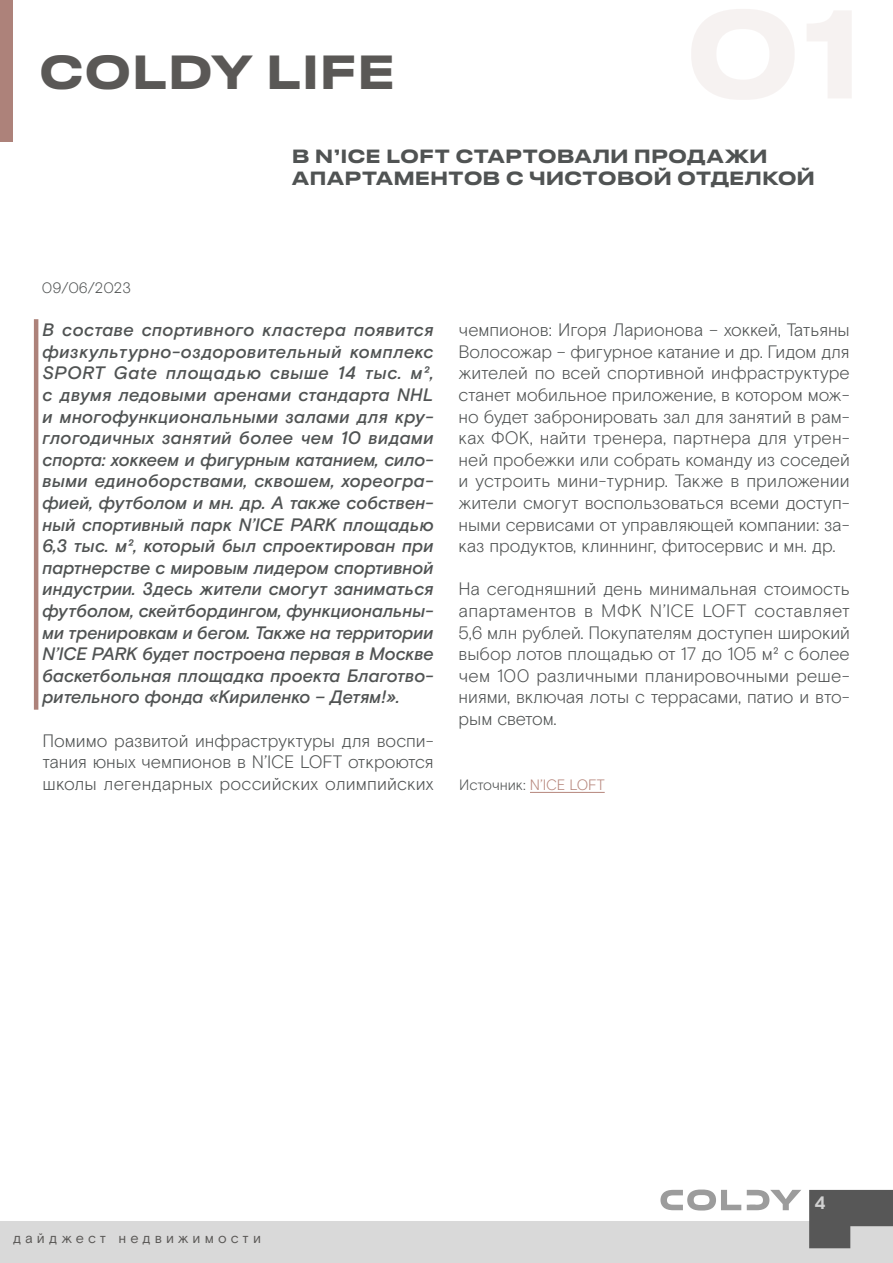
<style>
.page{position:relative;width:893px;height:1263px;background:#fff}
.page>*{position:absolute;margin:0;border:0;box-sizing:border-box;transform-origin:0 0}
.t1{font:500 45px "Druk Text Wide Cy";color:#5a5856}
.t2{font:300 18px/21.6px "Basis Grotesque Pro";letter-spacing:-.005em;color:#505353;text-align:justify}
.t3{font:italic 500 18px/21.6px "Basis Grotesque Pro";letter-spacing:-.005em;color:#505353;text-align:justify}
.t4{font:500 18px/21.6px "Druk Text Wide Cy";color:#505353}
.t5{font:700 18px "Basis Grotesque Pro";color:#d1d1d1}
.t6{font:300 15px "Basis Grotesque Pro";letter-spacing:-.005em;color:#505353}
.t7{font:14.25px "Basis Grotesque Pro";letter-spacing:.28em;color:#5a5856}
.s1{color:#b6867c}
</style>
<div class="page">
<div style="left:0;top:1222px;width:893px;height:41px;background:#d9d9d9"></div>
<svg style="left:660px;top:1189px;width:81px;height:21px"></svg>
<svg style="left:747px;top:1190px;width:54px;height:20px"></svg>
<svg style="left:809px;top:1190px;width:84px;height:58px"></svg>
<div style="left:0;top:0;width:13px;height:142px;background:#ad827a"></div>
<hr style="left:34px;top:319px;width:4px;height:391px;background:#ad827a">
<hr style="left:530px;top:792px;width:75px;height:1px;background:#b6867c">
<h1 class="t1" style="left:39px;top:33px;width:358px">COLDY LIFE</h1>
<p class="t6" style="left:42px;top:279px;width:91px">09/06/2023</p>
<p class="t4" style="left:292px;top:144px;width:525px">В N’ICE LOFT СТАРТОВАЛИ ПРОДАЖИ<br>АПАРТАМЕНТОВ С ЧИСТОВОЙ ОТДЕЛКОЙ</p>
<p class="t3" style="left:43px;top:320px;width:393px">В составе спортивного кластера появится физкультурно-оздоровительный комплекс SPORT Gate площадью свыше 14 тыс. м², с двумя ледовыми аренами стандарта NHL и многофункциональными залами для кру&shy;глогодичных занятий более чем 10 видами спорта: хоккеем и фигурным катанием, сило&shy;выми единоборствами, сквошем, хореогра&shy;фией, футболом и мн. др. А также собствен&shy;ный спортивный парк N’ICE PARK площадью 6,3 тыс. м², который был спроектирован при партнерстве с мировым лидером спортивной индустрии. Здесь жители смогут заниматься футболом, скейтбордингом, функциональны&shy;ми тренировкам и бегом. Также на территории N’ICE PARK будет построена первая в Москве баскетбольная площадка проекта Благотво&shy;рительного фонда «Кириленко – Детям!».</p>
<p class="t2" style="left:43px;top:730px;width:393px">Помимо развитой инфраструктуры для воспи&shy;тания юных чемпионов в N’ICE LOFT откроются школы легендарных российских олимпийских</p>
<p class="t2" style="left:459px;top:319px;width:393px">чемпионов: Игоря Ларионова – хоккей, Татьяны Волосожар – фигурное катание и др. Гидом для жителей по всей спортивной инфраструктуре станет мобильное приложение, в котором мож&shy;но будет забронировать зал для занятий в рам&shy;ках ФОК, найти тренера, партнера для утрен&shy;ней пробежки или собрать команду из соседей и устроить мини-турнир. Также в приложении жители смогут воспользоваться всеми доступ&shy;ными сервисами от управляющей компании: за&shy;каз продуктов, клиннинг, фитосервис и мн. др.</p>
<p class="t2" style="left:459px;top:578px;width:393px">На сегодняшний день минимальная стоимость апартаментов в МФК N’ICE LOFT составляет 5,6 млн рублей. Покупателям доступен широкий выбор лотов площадью от 17 до 105 м² с более чем 100 различными планировочными реше&shy;ниями, включая лоты с террасами, патио и вто&shy;рым светом.</p>
<p class="t6" style="left:459px;top:776px;width:147px">Источник: <span class="s1">N’ICE LOFT</span></p>
<p class="t7" style="left:13px;top:1230px;width:250px">дайджест недвижимости</p>
<p class="t5" style="left:814px;top:1192px;width:13px">4</p>
</div>
